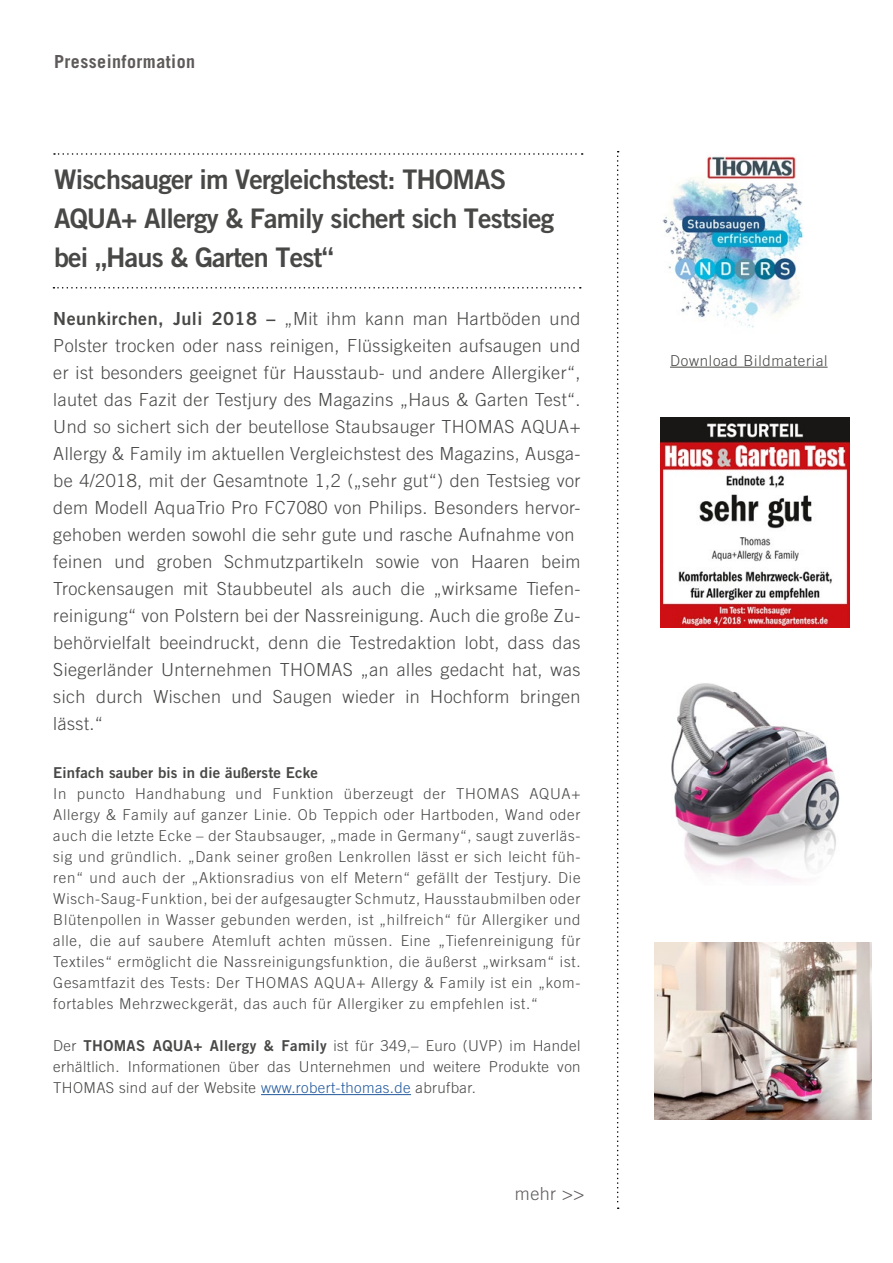
<style>
.page{position:relative;width:893px;height:1263px;background:#fff}
.page>*{position:absolute;margin:0;border:0;box-sizing:border-box;transform-origin:0 0}
.t1{font:27px/39px "Trade Gothic LT Bold Two";letter-spacing:-.03em;color:#484847}
.t2{font:300 18px/27px "Trade Gothic LT";letter-spacing:.025em;color:#484847}
.t3{font:700 18px "Trade Gothic LT";letter-spacing:.025em;color:#5f5a5a}
.t4{font:300 18px "Trade Gothic LT";color:#5f5a5a}
.t5{font:300 15px/21px "Trade Gothic LT";letter-spacing:.05em;color:#484847;text-align:justify}
.t6{font:15px "Trade Gothic LT Bold Two";letter-spacing:.01em;color:#484847}
.s1{font-family:"Trade Gothic LT Bold Two";font-weight:400}
.s2{color:#245a9c}
</style>
<div class="page">
<svg style="left:54px;top:153px;width:529px;height:2px"></svg>
<svg style="left:53px;top:287px;width:528px;height:2px"></svg>
<svg style="left:617px;top:151px;width:2px;height:1058px"></svg>
<hr style="left:261px;top:1094px;width:150px;height:1px;background:#245a9c">
<img style="left:662px;top:156px;width:141px;height:172px">
<hr style="left:670px;top:367px;width:158px;height:1px;background:#484847">
<img style="left:660px;top:417px;width:189px;height:211px">
<img style="left:671px;top:683px;width:169px;height:199px">
<img style="left:654px;top:943px;width:217px;height:177px">
<p class="t3" style="left:54px;top:50px;width:143px">Presseinformation</p>
<h1 class="t1" style="left:54px;top:160px;width:502px">Wischsauger im Vergleichstest: THOMAS<br>AQUA+ Allergy &amp; Family sichert sich Testsieg bei „Haus &amp; Garten Test“</h1>
<p class="t2" style="left:53px;top:305px;width:529px"><span class="s1">Neunkirchen, Juli 2018 –</span> „Mit ihm kann man Hartböden und Polster trocken oder nass reinigen, Flüssigkeiten aufsaugen und er ist besonders geeignet für Hausstaub- und andere Allergiker“, lautet das Fazit der Testjury des Magazins „Haus &amp; Garten Test“.<br>Und so sichert sich der beutellose Staubsauger THOMAS AQUA+ Allergy &amp; Family im aktuellen Vergleichstest des Magazins, Ausga&shy;be 4/2018, mit der Gesamtnote 1,2 („sehr gut“) den Testsieg vor dem Modell AquaTrio Pro FC7080 von Philips. Besonders hervor&shy;gehoben werden sowohl die sehr gute und rasche Aufnahme von feinen und groben Schmutzpartikeln sowie von Haaren beim Trockensaugen mit Staubbeutel als auch die „wirksame Tiefen&shy;reinigung“ von Polstern bei der Nassreinigung. Auch die große Zu&shy;behörvielfalt beeindruckt, denn die Testredaktion lobt, dass das Siegerländer Unternehmen THOMAS „an alles gedacht hat, was sich durch Wischen und Saugen wieder in Hochform bringen lässt.“</p>
<p class="t6" style="left:53px;top:763px;width:266px">Einfach sauber bis in die äußerste Ecke</p>
<p class="t5" style="left:53px;top:783px;width:529px">In puncto Handhabung und Funktion überzeugt der THOMAS AQUA+ Allergy &amp; Family auf ganzer Linie. Ob Teppich oder Hartboden, Wand oder auch die letzte Ecke – der Staubsauger, „made in Germany“, saugt zuverläs&shy;sig und gründlich. „Dank seiner großen Lenkrollen lässt er sich leicht füh&shy;ren“ und auch der „Aktionsradius von elf Metern“ gefällt der Testjury. Die Wisch-Saug-Funktion, bei der aufgesaugter Schmutz, Hausstaubmilben oder Blütenpollen in Wasser gebunden werden, ist „hilfreich“ für Allergiker und alle, die auf saubere Atemluft achten müssen. Eine „Tiefenreinigung für Textiles“ ermöglicht die Nassreinigungsfunktion, die äußerst „wirksam“ ist.<br>Gesamtfazit des Tests: Der THOMAS AQUA+ Allergy &amp; Family ist ein „kom&shy;fortables Mehrzweckgerät, das auch für Allergiker zu empfehlen ist.“</p>
<p class="t5" style="left:53px;top:1035px;width:529px">Der <span class="s1">THOMAS AQUA+ Allergy &amp; Family</span> ist für 349,– Euro (UVP) im Handel erhältlich. Informationen über das Unternehmen und weitere Produkte von THOMAS sind auf der Website <span class="s2">www.robert-thomas.de</span> abrufbar.</p>
<p class="t4" style="left:515px;top:1183px;width:71px">mehr &gt;&gt;</p>
<p class="t5" style="left:670px;top:350px;width:159px">Download Bildmaterial</p>
</div>
